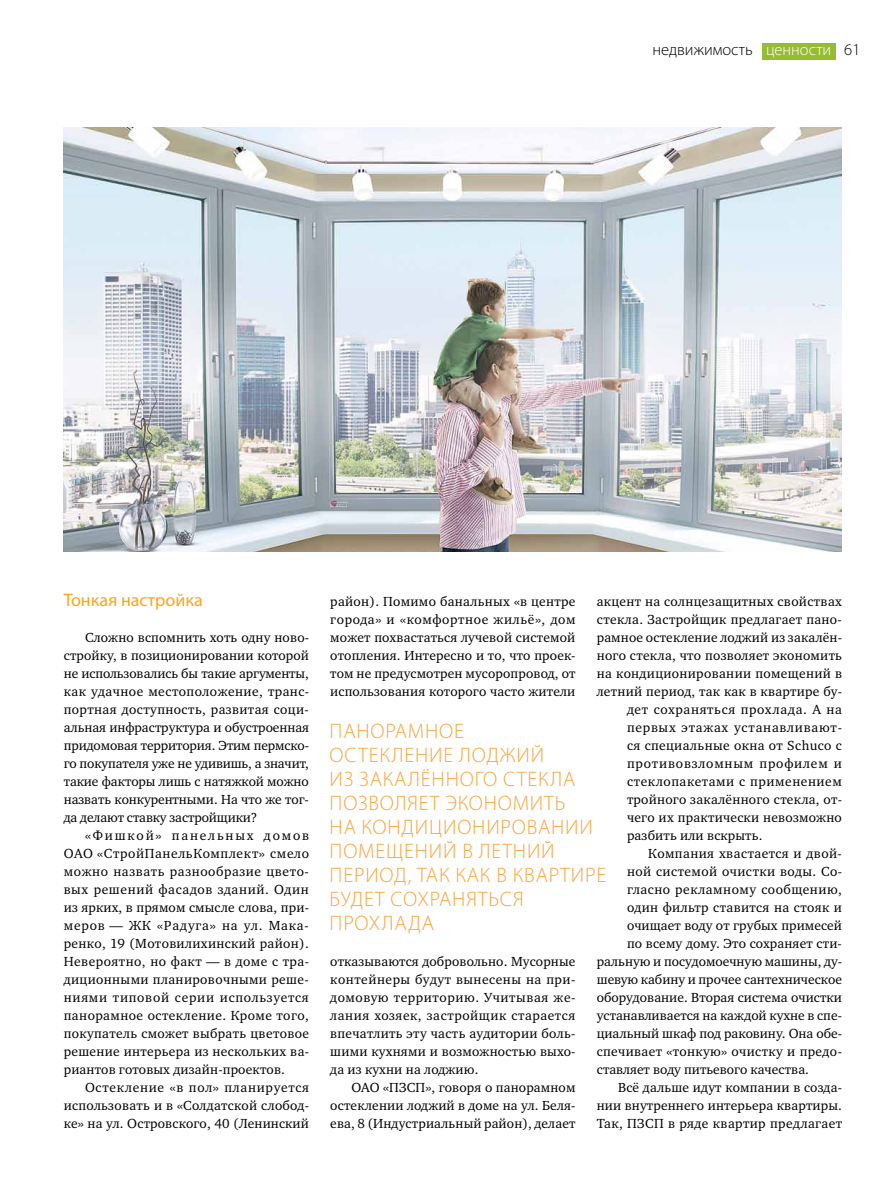
<style>
.page{position:relative;width:893px;height:1191px;background:#fff}
.page>*{position:absolute;margin:0;border:0;box-sizing:border-box;transform-origin:0 0}
.t1{font:300 21px/24px "Myriad Pro";letter-spacing:.125em;color:#f9a33d}
.t2{font:18px "Myriad Pro";color:#faa61a}
.t3{font:300 16.5px "Myriad Pro";color:#000}
.t4{font:13.5px/18px "Charter ITC";letter-spacing:.015em;color:#000;text-align:justify}
.t5{font:13.5px "Charter ITC";letter-spacing:.05em;color:#000}
.t6{font:13.5px "Charter ITC";letter-spacing:.055em;color:#000}
.t7{font:13.5px "Charter ITC";letter-spacing:.04em;color:#000}
.t8{font:13.5px "Charter ITC";letter-spacing:.035em;color:#000}
.t9{font:13.5px "Charter ITC";letter-spacing:.06em;color:#000}
.s1{color:#fff}
</style>
<div class="page">
<div style="left:762px;top:43px;width:73px;height:16px;background:#96bc33"></div>
<img style="left:64px;top:128px;width:778px;height:424px">
<p class="t3" style="left:652px;top:40px;width:210px">недвижимость <span class="s1">ценности</span> 61</p>
<h2 class="t2" style="left:64px;top:589px;width:141px">Тонкая настройка</h2>
<p class="t4" style="left:64px;top:628px;width:247px;text-indent:21px">Сложно вспомнить хоть одну ново&shy;стройку, в позиционировании которой не использовались бы такие аргументы, как удачное местоположение, транс&shy;портная доступность, развитая соци&shy;альная инфраструктура и обустроенная придомовая территория. Этим пермско&shy;го покупателя уже не удивишь, а значит, такие факторы лишь с натяжкой можно назвать конкурентными. На что же тог&shy;да делают ставку застройщики?</p>
<p class="t4" style="left:64px;top:826px;width:247px;text-indent:21px">«Фишкой» панельных домов ОАО «СтройПанельКомплект» смело можно назвать разнообразие цвето&shy;вых решений фасадов зданий. Один из ярких, в прямом смысле слова, при&shy;меров — ЖК «Радуга» на ул. Мака&shy;ренко, 19 (Мотовилихинский район).<br>Невероятно, но факт — в доме с тра&shy;диционными планировочными реше&shy;ниями типовой серии используется панорамное остекление. Кроме того, покупатель сможет выбрать цветовое решение интерьера из нескольких ва&shy;риантов готовых дизайн-проектов.</p>
<p class="t4" style="left:64px;top:1078px;width:247px;text-indent:21px">Остекление «в пол» планируется использовать и в «Солдатской слобод&shy;ке» на ул. Островского, 40 (Ленинский</p>
<p class="t4" style="left:330px;top:592px;width:247px">район). Помимо банальных «в центре города» и «комфортное жильё», дом может похвастаться лучевой системой отопления. Интересно и то, что проек&shy;том не предусмотрен мусоропровод, от использования которого часто жители</p>
<p class="t4" style="left:597px;top:592px;width:247px">акцент на солнцезащитных свойствах</p>
<p class="t4" style="left:597px;top:610px;width:247px">стекла. Застройщик предлагает пано-</p>
<p class="t4" style="left:597px;top:628px;width:247px">рамное остекление лоджий из закалён-</p>
<p class="t4" style="left:597px;top:646px;width:247px">ного стекла, что позволяет экономить</p>
<p class="t4" style="left:597px;top:664px;width:247px">на кондиционировании помещений в</p>
<p class="t4" style="left:597px;top:682px;width:247px">летний период, так как в квартире бу-</p>
<p class="t5" style="left:627px;top:700px;width:217px">дет сохраняться прохлада. А на</p>
<p class="t6" style="left:627px;top:718px;width:217px">первых этажах устанавливают-</p>
<p class="t4" style="left:627px;top:736px;width:216px">ся специальные окна от Schuco с</p>
<p class="t9" style="left:627px;top:754px;width:216px">противовзломным профилем и</p>
<p class="t7" style="left:627px;top:772px;width:216px">стеклопакетами с применением</p>
<p class="t4" style="left:627px;top:790px;width:217px">тройного закалённого стекла, от-</p>
<p class="t4" style="left:627px;top:808px;width:216px">чего их практически невозможно</p>
<p class="t4" style="left:627px;top:826px;width:137px">разбить или вскрыть.</p>
<p class="t4" style="left:648px;top:844px;width:195px">Компания хвастается и двой-</p>
<p class="t4" style="left:627px;top:862px;width:217px">ной системой очистки воды. Со-</p>
<p class="t8" style="left:627px;top:880px;width:216px">гласно рекламному сообщению,</p>
<p class="t4" style="left:627px;top:898px;width:217px">один фильтр ставится на стояк и</p>
<p class="t4" style="left:627px;top:916px;width:216px">очищает воду от грубых примесей</p>
<p class="t4" style="left:627px;top:934px;width:216px">по всему дому. Это сохраняет сти-</p>
<p class="t4" style="left:597px;top:952px;width:247px">ральную и посудомоечную машины, ду-</p>
<p class="t4" style="left:597px;top:970px;width:247px">шевую кабину и прочее сантехническое</p>
<p class="t4" style="left:597px;top:988px;width:247px">оборудование. Вторая система очистки</p>
<p class="t4" style="left:597px;top:1006px;width:247px">устанавливается на каждой кухне в спе-</p>
<p class="t4" style="left:597px;top:1024px;width:247px">циальный шкаф под раковину. Она обе-</p>
<p class="t4" style="left:597px;top:1042px;width:247px">спечивает «тонкую» очистку и предо-</p>
<p class="t4" style="left:597px;top:1060px;width:214px">ставляет воду питьевого качества.</p>
<p class="t4" style="left:618px;top:1078px;width:226px">Всё дальше идут компании в созда-</p>
<p class="t4" style="left:597px;top:1096px;width:247px">нии внутреннего интерьера квартиры.</p>
<p class="t4" style="left:597px;top:1114px;width:247px">Так, ПЗСП в ряде квартир предлагает</p>
<h1 class="t1" style="left:330px;top:718px;width:53px">панорамное остекление</h1>
<h1 class="t1" style="left:459px;top:742px;width:15px">лоджи</h1>
<h1 class="t1" style="left:531px;top:742px;width:15px">й</h1>
<h1 class="t1" style="left:330px;top:766px;width:54px">иззакал</h1>
<h1 class="t1" style="left:421px;top:766px;width:25px">ённого</h1>
<h1 class="t1" style="left:503px;top:766px;width:37px">стекла</h1>
<h1 class="t1" style="left:330px;top:790px;width:52px">позвол</h1>
<h1 class="t1" style="left:407px;top:790px;width:66px">яет экономи</h1>
<h1 class="t1" style="left:544px;top:790px;width:23px">ть</h1>
<h1 class="t1" style="left:330px;top:814px;width:13px">наконди</h1>
<h1 class="t1" style="left:429px;top:814px;width:29px">ционировании</h1>
<h1 class="t1" style="left:330px;top:838px;width:15px">поме</h1>
<h1 class="t1" style="left:386px;top:838px;width:31px">щени</h1>
<h1 class="t1" style="left:443px;top:838px;width:113px">й влетни й</h1>
<h1 class="t1" style="left:330px;top:862px;width:14px">период</h1>
<h1 class="t1" style="left:408px;top:862px;width:60px">, так как</h1>
<h1 class="t1" style="left:496px;top:862px;width:29px">в квар</h1>
<h1 class="t1" style="left:560px;top:862px;width:23px">тире</h1>
<h1 class="t1" style="left:330px;top:886px;width:196px">будет сохран яться про</h1>
<h1 class="t1" style="left:369px;top:910px;width:27px">хлад</h1>
<h1 class="t1" style="left:422px;top:910px;width:14px">А</h1>
<p class="t4" style="left:330px;top:952px;width:247px">отказываются добровольно. Мусорные контейнеры будут вынесены на при&shy;домовую территорию. Учитывая же&shy;лания хозяек, застройщик старается впечатлить эту часть аудитории боль&shy;шими кухнями и возможностью выхо&shy;да из кухни на лоджию.</p>
<p class="t4" style="left:330px;top:1078px;width:247px;text-indent:21px">ОАО «ПЗСП», говоря о панорамном остеклении лоджий в доме на ул. Беля&shy;ева, 8 (Индустриальный район), делает</p>
</div>
